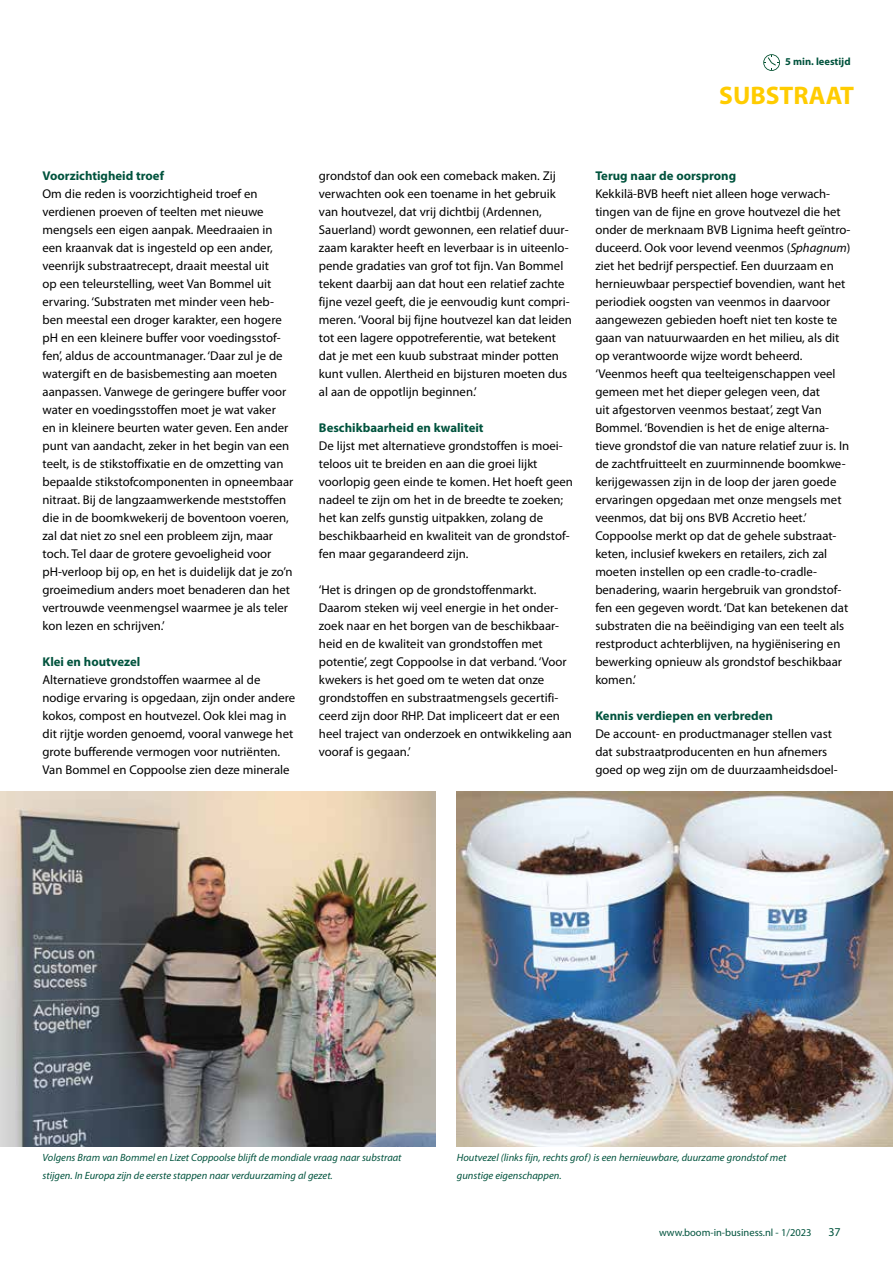
<style>
.page{position:relative;width:893px;height:1263px;background:#fff}
.page>*{position:absolute;margin:0;border:0;box-sizing:border-box;transform-origin:0 0}
.t1{font:700 25.5px "Myriad Pro";color:#fc0}
.t2{font:12.75px/18px "Myriad Pro";color:#000}
.t3{font:700 12.75px "Myriad Pro";color:#00533d}
.t4{font:12px "Myriad Pro";color:#00533d}
.t5{font:italic 10.5px/18px "Myriad Pro";color:#00533d}
.t6{font:10.5px "Myriad Pro";color:#00533d}
.t7{font:700 10.5px "Myriad Pro";color:#00533d}
.s1{font-style:italic}
</style>
<div class="page">
<img style="left:0;top:792px;width:435px;height:354px">
<svg style="left:763px;top:54px;width:17px;height:17px"></svg>
<img style="left:457px;top:791px;width:436px;height:355px">
<p class="t7" style="left:785px;top:55px;width:67px">5 min. leestijd</p>
<h1 class="t1" style="left:719px;top:79px;width:136px">SUBSTRAAT</h1>
<p class="t3" style="left:43px;top:167px;width:123px">Voorzichtigheid troef</p>
<p class="t2" style="left:43px;top:185px;width:252px">Om die reden is voorzichtigheid troef en verdienen proeven of teelten met nieuwe mengsels een eigen aanpak. Meedraaien in een kraanvak dat is ingesteld op een ander, veenrijk substraatrecept, draait meestal uit<br>op een teleurstelling, weet Van Bommel uit ervaring. ‘Substraten met minder veen heb&shy;ben meestal een droger karakter, een hogere pH en een kleinere buffer voor voedingsstof&shy;fen’, aldus de accountmanager. ‘Daar zul je de watergift en de basisbemesting aan moeten aanpassen. Vanwege de geringere buffer voor water en voedingsstoffen moet je wat vaker<br>en in kleinere beurten water geven. Een ander punt van aandacht, zeker in het begin van een teelt, is de stikstoffixatie en de omzetting van bepaalde stikstofcomponenten in opneembaar nitraat. Bij de langzaamwerkende meststoffen die in de boomkwekerij de boventoon voeren, zal dat niet zo snel een probleem zijn, maar toch. Tel daar de grotere gevoeligheid voor pH-verloop bij op, en het is duidelijk dat je zo’n groeimedium anders moet benaderen dan het vertrouwde veenmengsel waarmee je als teler kon lezen en schrijven.’</p>
<p class="t3" style="left:43px;top:653px;width:99px">Klei en houtvezel</p>
<p class="t2" style="left:43px;top:671px;width:254px">Alternatieve grondstoffen waarmee al de nodige ervaring is opgedaan, zijn onder andere kokos, compost en houtvezel. Ook klei mag in dit rijtje worden genoemd, vooral vanwege het grote bufferende vermogen voor nutriënten.<br>Van Bommel en Coppoolse zien deze minerale</p>
<p class="t2" style="left:319px;top:167px;width:255px">grondstof dan ook een comeback maken. Zij verwachten ook een toename in het gebruik van houtvezel, dat vrij dichtbij (Ardennen, Sauerland) wordt gewonnen, een relatief duur&shy;zaam karakter heeft en leverbaar is in uiteenlo&shy;pende gradaties van grof tot fijn. Van Bommel tekent daarbij aan dat hout een relatief zachte fijne vezel geeft, die je eenvoudig kunt compri&shy;meren. ‘Vooral bij fijne houtvezel kan dat leiden tot een lagere oppotreferentie, wat betekent dat je met een kuub substraat minder potten kunt vullen. Alertheid en bijsturen moeten dus al aan de oppotlijn beginnen.’</p>
<p class="t3" style="left:319px;top:420px;width:166px">Beschikbaarheid en kwaliteit</p>
<p class="t2" style="left:319px;top:437px;width:256px">De lijst met alternatieve grondstoffen is moei&shy;teloos uit te breiden en aan die groei lijkt voorlopig geen einde te komen. Het hoeft geen nadeel te zijn om het in de breedte te zoeken; het kan zelfs gunstig uitpakken, zolang de beschikbaarheid en kwaliteit van de grondstof&shy;fen maar gegarandeerd zijn.</p>
<p class="t2" style="left:319px;top:581px;width:255px">‘Het is dringen op de grondstoffenmarkt.<br>Daarom steken wij veel energie in het onder&shy;zoek naar en het borgen van de beschikbaar&shy;heid en de kwaliteit van grondstoffen met potentie’, zegt Coppoolse in dat verband. ‘Voor kwekers is het goed om te weten dat onze grondstoffen en substraatmengsels gecertifi&shy;ceerd zijn door RHP. Dat impliceert dat er een heel traject van onderzoek en ontwikkeling aan vooraf is gegaan.’</p>
<p class="t3" style="left:595px;top:168px;width:142px">Terug naar de oorsprong</p>
<p class="t2" style="left:595px;top:185px;width:257px">Kekkilä-BVB heeft niet alleen hoge verwach&shy;tingen van de fijne en grove houtvezel die het onder de merknaam BVB Lignima heeft geïntro&shy;duceerd. Ook voor levend veenmos (<span class="s1">Sphagnum</span>) ziet het bedrijf perspectief. Een duurzaam en hernieuwbaar perspectief bovendien, want het periodiek oogsten van veenmos in daarvoor aangewezen gebieden hoeft niet ten koste te gaan van natuurwaarden en het milieu, als dit op verantwoorde wijze wordt beheerd. ‘Veenmos heeft qua teelteigenschappen veel gemeen met het dieper gelegen veen, dat<br>uit afgestorven veenmos bestaat’, zegt Van Bommel. ‘Bovendien is het de enige alterna&shy;tieve grondstof die van nature relatief zuur is. In de zachtfruitteelt en zuurminnende boomkwe&shy;kerijgewassen zijn in de loop der jaren goede ervaringen opgedaan met onze mengsels met veenmos, dat bij ons BVB Accretio heet.’ Coppoolse merkt op dat de gehele substraat&shy;keten, inclusief kwekers en retailers, zich zal moeten instellen op een cradle-to-cradle&shy;benadering, waarin hergebruik van grondstof&shy;fen een gegeven wordt. ‘Dat kan betekenen dat substraten die na beëindiging van een teelt als restproduct achterblijven, na hygiënisering en bewerking opnieuw als grondstof beschikbaar komen.’</p>
<p class="t3" style="left:595px;top:708px;width:179px">Kennis verdiepen en verbreden</p>
<p class="t2" style="left:595px;top:725px;width:244px">De account- en productmanager stellen vast dat substraatproducenten en hun afnemers goed op weg zijn om de duurzaamheidsdoel-</p>
<p class="t5" style="left:43px;top:1148px;width:361px">Volgens Bram van Bommel en Lizet Coppoolse blijft de mondiale vraag naar substraat stijgen. In Europa zijn de eerste stappen naar verduurzaming al gezet.</p>
<p class="t5" style="left:457px;top:1148px;width:331px">Houtvezel (links fijn, rechts grof) is een hernieuwbare, duurzame grondstof met gunstige eigenschappen.</p>
<p class="t6" style="left:659px;top:1226px;width:154px">www.boom-in-business.nl - 1/2023</p>
<p class="t4" style="left:828px;top:1224px;width:14px">37</p>
</div>
